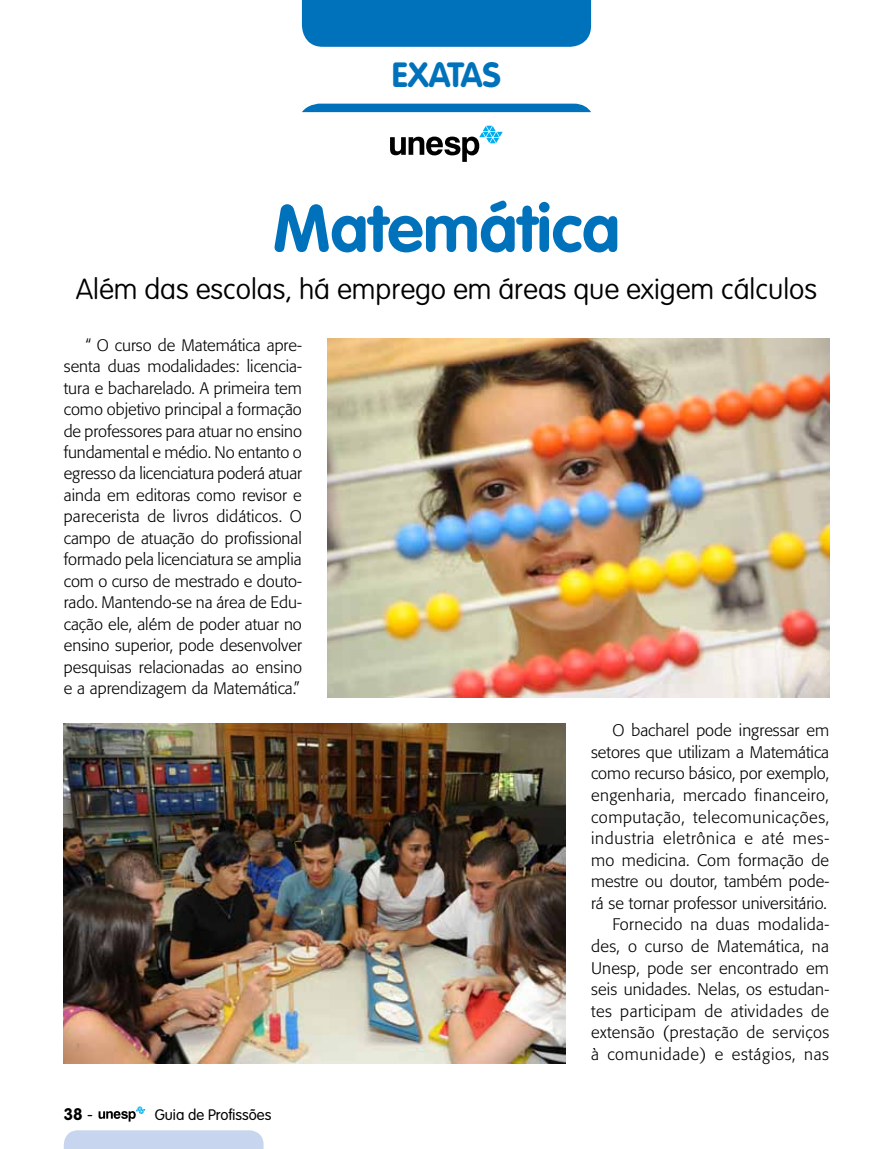
<style>
.page{position:relative;width:893px;height:1149px;background:#fff}
.page>*{position:absolute;margin:0;border:0;box-sizing:border-box;transform-origin:0 0}
.t1{font:700 66px "VAG Rounded";color:#0072bc}
.t2{font:700 34.5px "VAG Rounded";color:#0072bc}
.t3{font:100 28.5px "VAG Rounded";color:#000}
.t4{font:300 16.65px/21.6px "Formata";letter-spacing:.01em;color:#000;text-align:right}
.t5{font:300 16.5px/21.5px "Formata";color:#000;text-align:justify}
.t6{font:700 16.5px "VAG Rounded";color:#000}
.t7{font:300 15px "VAG Rounded";color:#000}
</style>
<div class="page">
<div style="left:302px;top:104px;width:289px;height:8px;background:#0072bc"></div>
<div style="left:302px;top:0;width:289px;height:47px;background:#0072bc"></div>
<svg style="left:64px;top:1130px;width:200px;height:18px;background:#c9d7ee"></svg>
<svg style="left:99px;top:1106px;width:46px;height:15px"></svg>
<svg style="left:390px;top:126px;width:113px;height:36px"></svg>
<img style="left:327px;top:338px;width:502px;height:359px">
<img style="left:64px;top:723px;width:502px;height:340px">
<h2 class="t2" style="left:392px;top:55px;width:111px">exatas</h2>
<h1 class="t1" style="left:273px;top:189px;width:349px">Matemática</h1>
<h3 class="t3" style="left:76px;top:272px;width:743px">Além das escolas, há emprego em áreas que exigem cálculos</h3>
<p class="t5" style="left:64px;top:334px;width:240px;text-indent:21px">“ O curso de Matemática apre&shy;senta duas modalidades: licencia&shy;tura e bacharelado. A primeira tem como objetivo principal a formação de professores para atuar no ensino fundamental e médio. No entanto o egresso da licenciatura poderá atuar ainda em editoras como revisor e parecerista de livros didáticos. O campo de atuação do profissional formado pela licenciatura se amplia com o curso de mestrado e douto&shy;rado. Mantendo-se na área de Edu&shy;cação ele, além de poder atuar no ensino superior, pode desenvolver pesquisas relacionadas ao ensino e a aprendizagem da Matemática.”</p>
<p class="t4" style="left:591px;top:719px;width:240px">O bacharel pode ingressar em setores que utilizam a Matemática como recurso básico, por exemplo, engenharia, mercado financeiro, computação, telecomunicações, industria eletrônica e até mes&shy;mo medicina. Com formação de mestre ou doutor, também pode&shy;rá se tornar professor universitário.<br>Fornecido na duas modalida&shy;des, o curso de Matemática, na<br>Unesp, pode ser encontrado em seis unidades. Nelas, os estudan&shy;tes participam de atividades de extensão (prestação de serviços à comunidade) e estágios, nas</p>
<p class="t6" style="left:64px;top:1103px;width:20px">38</p>
<p class="t7" style="left:155px;top:1105px;width:118px">Guia de Profissões</p>
</div>
